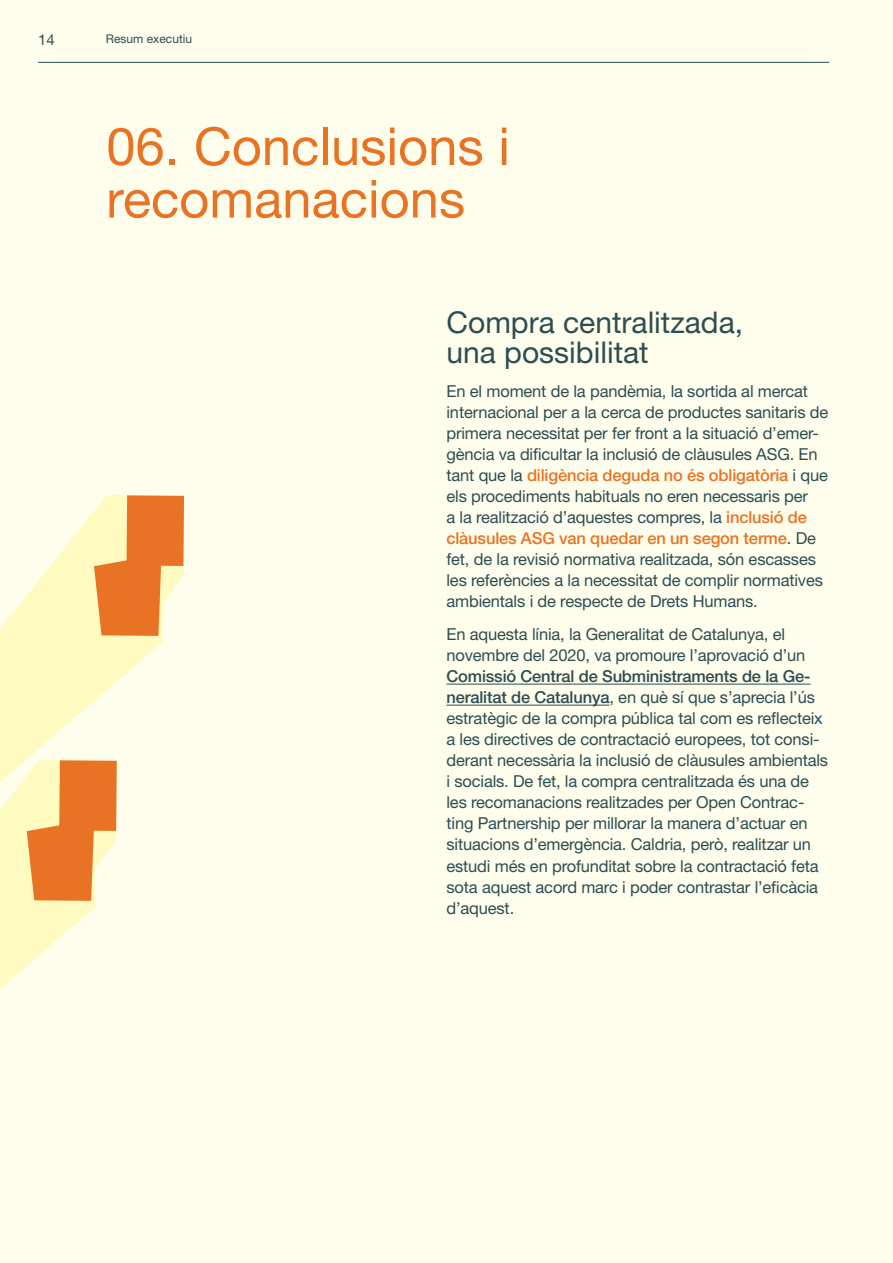
<style>
.page{position:relative;width:893px;height:1263px;background:#fffdeb}
.page>*{position:absolute;margin:0;border:0;box-sizing:border-box;transform-origin:0 0}
.títol{font:52.5px/52.5px "Helvetica Neue LT Std";color:#e97324}
.títol2{font:30px/30px "Helvetica Neue LT Std";color:#2c4d52}
.text{font:16.5px/21px "Helvetica Neue LT Std";letter-spacing:-.01em;color:#2c4d52}
.text-2{font:15px "Helvetica Neue LT Std";color:#2c4d52}
.text-3{font:12px "Helvetica Neue LT Std";color:#2c4d52}
.s1{font-weight:500;color:#e97324}
.s2{font-weight:500}
</style>
<div class="page">
<hr style="left:38px;top:62px;width:791px;height:1px;background:#2c4d52">
<hr style="left:446px;top:684px;width:364px;height:1px;background:#2c4d52">
<hr style="left:446px;top:705px;width:163px;height:1px;background:#2c4d52">
<svg style="left:0;top:512px;width:163px;height:248px;fill:#fffac0"></svg>
<svg style="left:94px;top:495px;width:90px;height:141px;background:#f0a05c"></svg>
<svg style="left:0;top:760px;width:117px;height:229px"></svg>
<p class="text-2" style="left:38px;top:30px;width:18px">14</p>
<p class="text-3" style="left:106px;top:31px;width:88px">Resum executiu</p>
<p class="títol" style="left:106px;top:119px;width:405px">06. Conclusions i recomanacions</p>
<p class="títol2" style="left:446px;top:307px;width:298px">Compra centralitzada, una possibilitat</p>
<p class="text" style="left:446px;top:380px;width:383px">En el moment de la pandèmia, la sortida al mercat internacional per a la cerca de productes sanitaris de primera necessitat per fer front a la situació d’emer&shy;gència va dificultar la inclusió de clàusules ASG. En tant que la <span class="s1">diligència deguda no és obligatòria</span> i que els procediments habituals no eren necessaris per<br>a la realització d’aquestes compres, la <span class="s1">inclusió de clàusules ASG van quedar en un segon terme</span>. De fet, de la revisió normativa realitzada, són escasses les referències a la necessitat de complir normatives ambientals i de respecte de Drets Humans.</p>
<p class="text" style="left:446px;top:624px;width:383px">En aquesta línia, la Generalitat de Catalunya, el novembre del 2020, va promoure l’aprovació d’un <span class="s2">Comissió Central de Subministraments de la Ge&shy;neralitat de Catalunya</span>, en què sí que s’aprecia l’ús estratègic de la compra pública tal com es reflecteix a les directives de contractació europees, tot consi&shy;derant necessària la inclusió de clàusules ambientals i socials. De fet, la compra centralitzada és una de les recomanacions realitzades per Open Contrac&shy;ting Partnership per millorar la manera d’actuar en situacions d’emergència. Caldria, però, realitzar un estudi més en profunditat sobre la contractació feta sota aquest acord marc i poder contrastar l’eficàcia d’aquest.</p>
</div>
